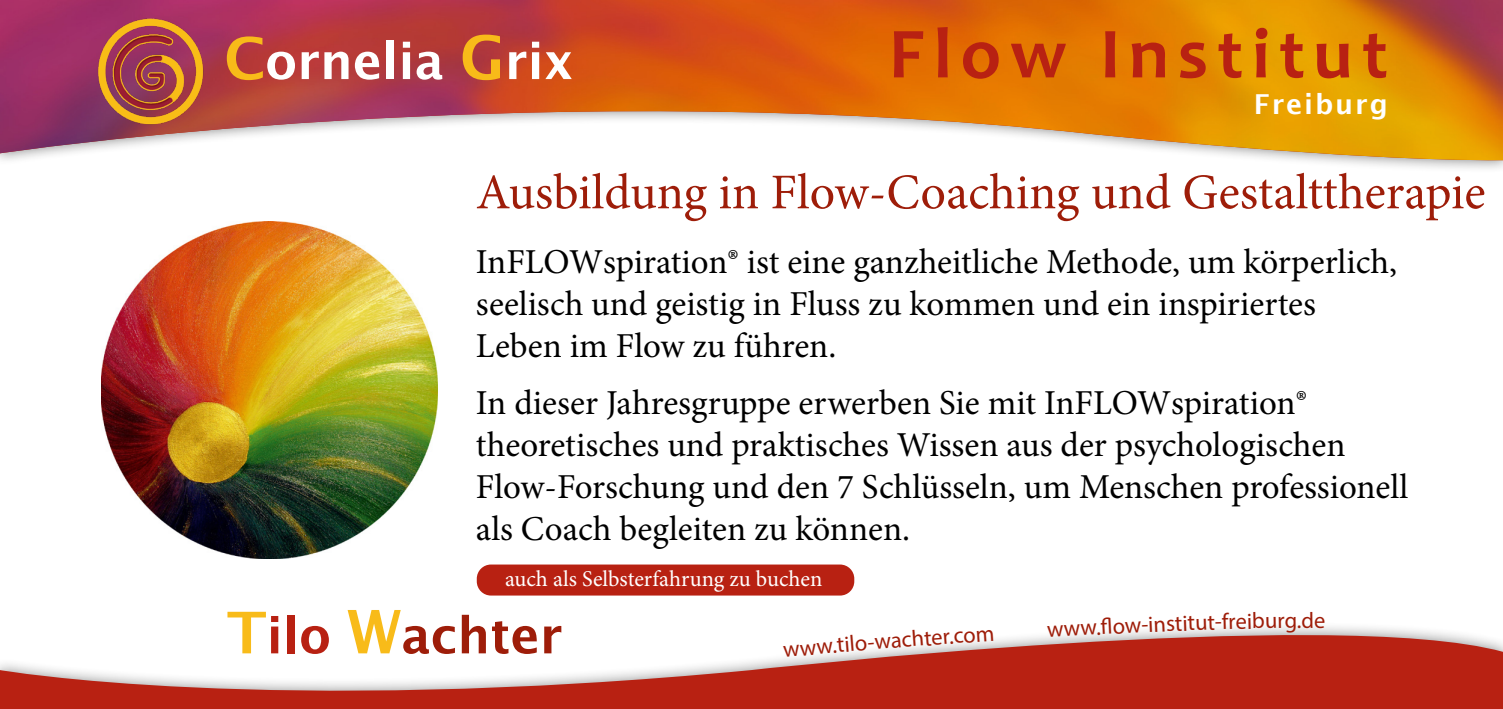
<style>
.page{position:relative;width:1503px;height:709px;background:#fff}
.page>*{position:absolute;margin:0;border:0;box-sizing:border-box;transform-origin:0 0}
.t1{font:700 72.5px "Candara";letter-spacing:.12em;color:#b82112}
.t2{font:50px "Minion Pro";color:#9e1d09}
.t3{font:600 50px "Lucida Sans";color:#fff}
.t4{font:600 50px "Lucida Sans";color:#9e1d09}
.t5{font:35px/42px "Minion Pro";color:#000}
.t6{font:600 27.5px "Lucida Sans";letter-spacing:.07em;color:#fff}
.t7{font:22.5px "Myriad Pro";color:#9e1d09}
.t8{font:22.5px "Minion Pro";color:#fff}
.s1{font-size:57.5px;color:#f8bb19}
.s2{font-size:60px;color:#f8bb19}
.s3{color:#b82112}
</style>
<div class="page">
<svg style="left:0;top:626px;width:1502px;height:83px;fill:#b82112"></svg>
<img style="left:0;top:0;width:1502px;height:161px">
<img style="left:91px;top:16px;width:116px;height:110px">
<img style="left:101px;top:221px;width:336px;height:337px">
<div style="left:477px;top:564px;width:377px;height:31px;background:#b82112;border-radius:14px"></div>
<h2 class="t3" style="left:224px;top:33px;width:350px"><span class="s1">C</span>ornelia <span class="s2">G</span>rix</h2>
<h1 class="t1" style="left:888px;top:8px;width:500px">Flow Institut</h1>
<p class="t6" style="left:1253px;top:88px;width:135px">Freiburg</p>
<h2 class="t2" style="left:476px;top:159px;width:1011px">Ausbildung in Flow-Coaching und Gestalttherapie</h2>
<p class="t5" style="left:476px;top:241px;width:922px">InFLOWspiration® ist eine ganzheitliche Methode, um körperlich, seelisch und geistig in Fluss zu kommen und ein inspiriertes<br>Leben im Flow zu führen.</p>
<p class="t5" style="left:476px;top:382px;width:933px">In dieser Jahresgruppe erwerben Sie mit InFLOWspiration® theoretisches und praktisches Wissen aus der psychologischen Flow-Forschung und den 7 Schlüsseln, um Menschen professionell als Coach begleiten zu können.</p>
<p class="t8" style="left:505px;top:564px;width:319px">auch als Selbsterfahrung zu buchen</p>
<h2 class="t4" style="left:227px;top:607px;width:337px"><span class="s1">T</span><span class="s3">ilo</span> <span class="s2">W</span>achter</h2>
<p class="t7" style="left:1046px;top:615px;width:108px;rotate:-3deg">www.fow-i</p>
<p class="t7" style="left:1153px;top:610px;width:84px;rotate:-2deg">nstitut-fr</p>
<p class="t7" style="left:1235px;top:607px;width:67px;rotate:-1deg">eiburg.</p>
<p class="t7" style="left:1301px;top:606px;width:26px">de</p>
<p class="t7" style="left:782px;top:636px;width:110px;rotate:-5deg">www.tilo-w</p>
<p class="t7" style="left:890px;top:626px;width:105px;rotate:-4deg">achter.com</p>
</div>
